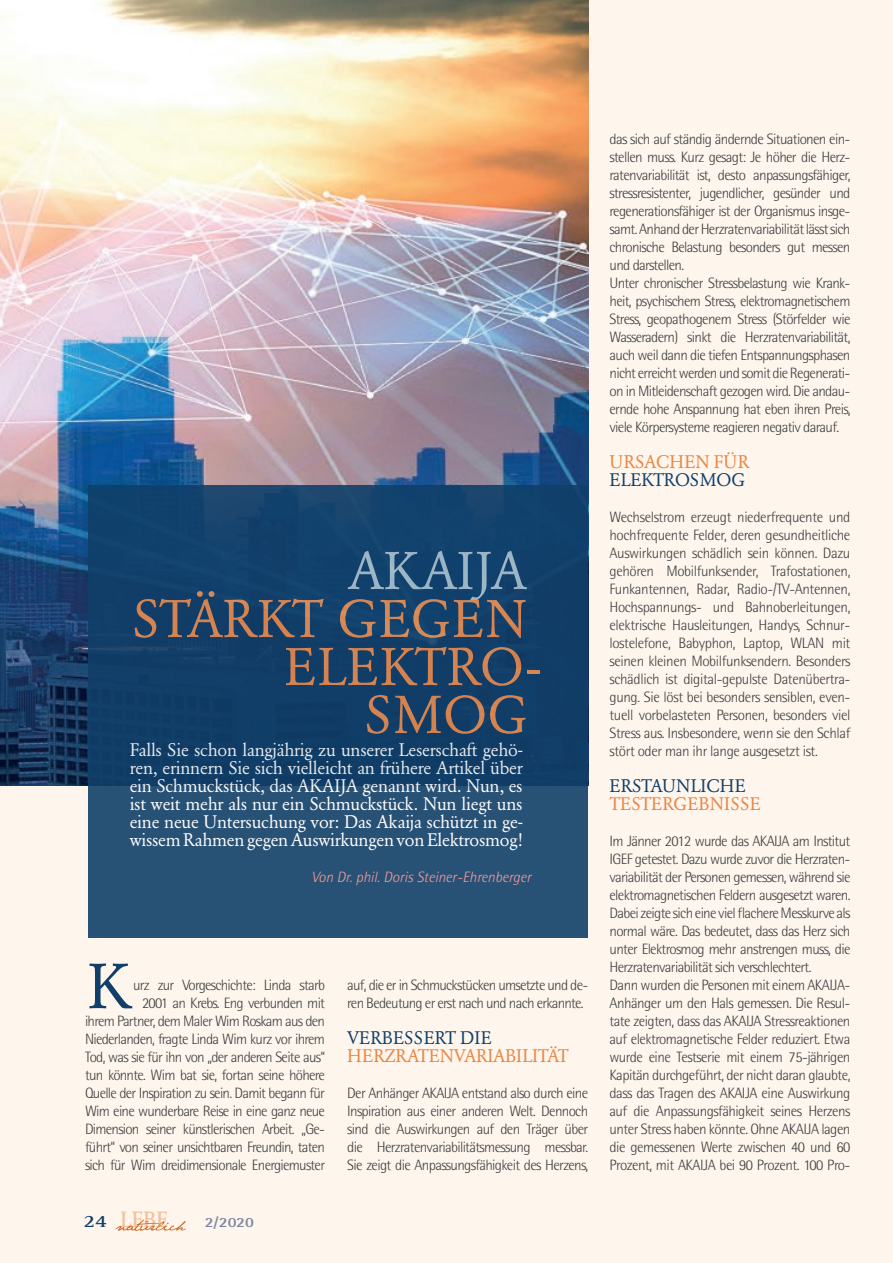
<style>
.page{position:relative;width:893px;height:1263px;background:#fef5ed}
.page>*{position:absolute;margin:0;border:0;box-sizing:border-box;transform-origin:0 0}
.t1{font:63px "Garamond BQ";color:#103f69}
.t2{font:52.5px/48px "Garamond BQ";letter-spacing:.01em;color:#eb8d4f;text-align:right}
.t3{font:52.5px "Garamond BQ";letter-spacing:-.01em;color:#abc1cc}
.t4{font:700 23.1px "Rotis Serif";color:#f4c09a;scale:.91 1}
.t5{font:18px/18px "Garamond BQ";letter-spacing:-.015em;color:#fff;text-align:justify}
.fließtext{font:18px/18px "Garamond BQ";letter-spacing:-.005em;color:#eb8440}
.fließtext-2{font:300 15px/18px "AT Rotis Semi Sans";letter-spacing:-.05em;color:#3e3e3f;text-align:justify}
.t6{font:italic 300 15px "AT Rotis Semi Sans";color:#f59393}
.t7{font:700 14.1px "AT Rotis Semi Sans";color:#7c83a0;scale:1.18 1}
.s1{color:#103f69}
.s2{font-size:17.85px;color:#103f69}
</style>
<div class="page">
<img style="left:0;top:0;width:588px;height:786px">
<svg style="left:88px;top:485px;width:500px;height:453px;background:#18446d"></svg>
<svg style="left:115px;top:1219px;width:71px;height:12px"></svg>
<h2 class="t3" style="left:348px;top:540px;width:181px">AKAIJA</h2>
<h2 class="t2" style="left:132px;top:595px;width:409px">STÄRKT GEGEN<br>ELEKTRO-<br>SMOG</h2>
<p class="t5" style="left:130px;top:741px;width:395px">Falls Sie schon langjährig zu unserer Leserschaft gehö&shy;ren, erinnern Sie sich vielleicht an frühere Artikel über ein Schmuckstück, das AKAIJA genannt wird. Nun, es ist weit mehr als nur ein Schmuckstück. Nun liegt uns eine neue Untersuchung vor: Das Akaija schützt in ge&shy;wissem Rahmen gegen Auswirkungen von Elektrosmog!</p>
<p class="t6" style="left:312px;top:868px;width:221px">Von Dr. phil. Doris Steiner-Ehrenberger</p>
<p class="t1" style="left:87px;top:950px;width:45px">K</p>
<p class="fließtext-2" style="left:85px;top:976px;width:242px;text-align:right">urz zur Vorgeschichte: Linda starb<br>2001 an Krebs. Eng verbunden mit<br>ihrem Partner, dem Maler Wim Roskam aus den Niederlanden, fragte Linda Wim kurz vor ihrem Tod, was sie für ihn von „der anderen Seite aus“ tun könnte. Wim bat sie, fortan seine höhere Quelle der Inspiration zu sein. Damit begann für Wim eine wunderbare Reise in eine ganz neue Dimension seiner künstlerischen Arbeit. „Ge&shy;führt“ von seiner unsichtbaren Freundin, taten sich für Wim dreidimensionale Energiemuster</p>
<p class="fließtext-2" style="left:347px;top:976px;width:242px">auf, die er in Schmuckstücken umsetzte und de&shy;ren Bedeutung er erst nach und nach erkannte.</p>
<p class="fließtext" style="left:347px;top:1029px;width:223px"><span class="s1">VERBESSERT DIE<br></span>HERZRATENVARIABILITÄT</p>
<p class="fließtext-2" style="left:347px;top:1084px;width:242px">Der Anhänger AKAIJA entstand also durch eine Inspiration aus einer anderen Welt. Dennoch sind die Auswirkungen auf den Träger über die Herzratenvariabilitätsmessung messbar.<br>Sie zeigt die Anpassungsfähigkeit des Herzens,</p>
<p class="t4" style="left:83px;top:1205px;width:94px"><span class="s2">24</span> LEBE</p>
<p class="t7" style="left:205px;top:1213px;width:43px">2/2020</p>
<p class="fließtext-2" style="left:609px;top:130px;width:242px">das sich auf ständig ändernde Situationen ein&shy;stellen muss. Kurz gesagt: Je höher die Herz&shy;ratenvariabilität ist, desto anpassungsfähiger, stressresistenter, jugendlicher, gesünder und regenerationsfähiger ist der Organismus insge&shy;samt. Anhand der Herzratenvariabilität lässt sich chronische Belastung besonders gut messen und darstellen.</p>
<p class="fließtext-2" style="left:609px;top:274px;width:242px">Unter chronischer Stressbelastung wie Krank&shy;heit, psychischem Stress, elektromagnetischem Stress, geopathogenem Stress (Störfelder wie Wasseradern) sinkt die Herzratenvariabilität, auch weil dann die tiefen Entspannungsphasen nicht erreicht werden und somit die Regenerati&shy;on in Mitleidenschaft gezogen wird. Die andau&shy;ernde hohe Anspannung hat eben ihren Preis, viele Körpersysteme reagieren negativ darauf.</p>
<p class="fließtext" style="left:609px;top:453px;width:141px">URSACHEN FÜR<br><span class="s1">ELEKTROSMOG</span></p>
<p class="fließtext-2" style="left:609px;top:508px;width:242px">Wechselstrom erzeugt niederfrequente und hochfrequente Felder, deren gesundheitliche Auswirkungen schädlich sein können. Dazu gehören Mobilfunksender, Trafostationen, Funkantennen, Radar, Radio-/TV-Antennen, Hochspannungs- und Bahnoberleitungen, elektrische Hausleitungen, Handys, Schnur&shy;lostelefone, Babyphon, Laptop, WLAN mit seinen kleinen Mobilfunksendern. Besonders schädlich ist digital-gepulste Datenübertra&shy;gung. Sie löst bei besonders sensiblen, even&shy;tuell vorbelasteten Personen, besonders viel Stress aus. Insbesondere, wenn sie den Schlaf stört oder man ihr lange ausgesetzt ist.</p>
<p class="fließtext" style="left:609px;top:777px;width:153px"><span class="s1">ERSTAUNLICHE<br></span>TESTERGEBNISSE</p>
<p class="fließtext-2" style="left:609px;top:832px;width:242px">Im Jänner 2012 wurde das AKAIJA am Institut IGEF getestet. Dazu wurde zuvor die Herzraten&shy;variabilität der Personen gemessen, während sie elektromagnetischen Feldern ausgesetzt waren.<br>Dabei zeigte sich eine viel flachere Messkurve als normal wäre. Das bedeutet, dass das Herz sich unter Elektrosmog mehr anstrengen muss, die Herzratenvariabilität sich verschlechtert.</p>
<p class="fließtext-2" style="left:609px;top:976px;width:242px">Dann wurden die Personen mit einem AKAIJA-Anhänger um den Hals gemessen. Die Resul&shy;tate zeigten, dass das AKAIJA Stressreaktionen auf elektromagnetische Felder reduziert. Etwa wurde eine Testserie mit einem 75-jährigen Kapitän durchgeführt, der nicht daran glaubte, dass das Tragen des AKAIJA eine Auswirkung auf die Anpassungsfähigkeit seines Herzens unter Stress haben könnte. Ohne AKAIJA lagen die gemessenen Werte zwischen 40 und 60<br>Prozent, mit AKAIJA bei 90 Prozent. 100 Pro-</p>
</div>
